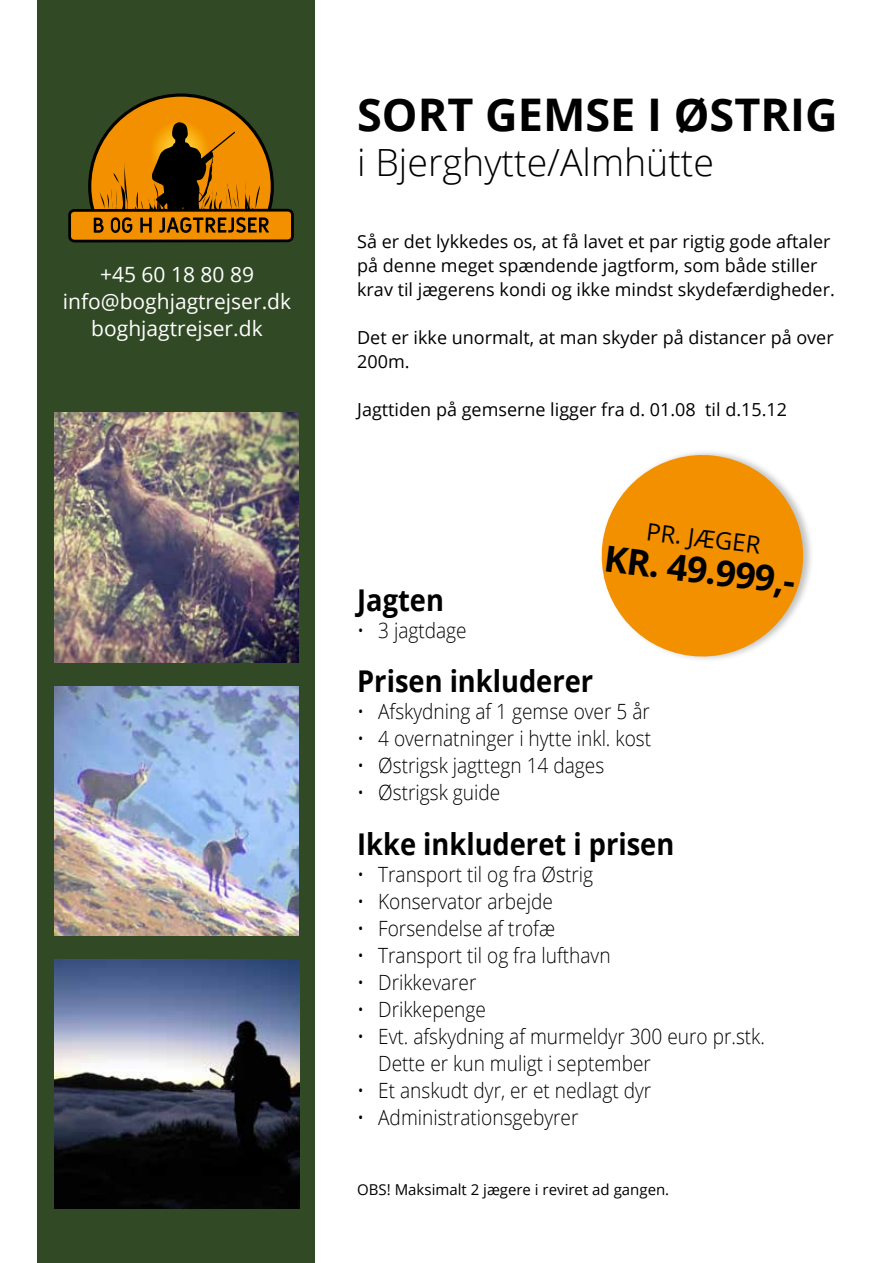
<style>
.page{position:relative;width:893px;height:1263px;background:#fff}
.page>*{position:absolute;margin:0;border:0;box-sizing:border-box;transform-origin:0 0}
.t1{font:700 45px "Open Sans";color:#000}
.t2{font:300 37.5px "Open Sans";color:#000}
.t3{font:700 36px "Open Sans";color:#000}
.t4{font:700 30px "Open Sans";color:#000;scale:.91 1}
.t5{font:24px "Open Sans";color:#000}
.t6{font:300 21px/27px "Open Sans";color:#000;scale:.91 1}
.t7{font:21px/27px "Open Sans";color:#fff;text-align:center}
.t8{font:18px/24px "Open Sans";color:#000}
.t9{font:15px "Open Sans";color:#000}
</style>
<div class="page">
<div style="left:38px;top:0;width:277px;height:1263px;background:#314a25"></div>
<svg style="left:68px;top:93px;width:226px;height:150px"></svg>
<svg style="left:601px;top:452px;width:208px;height:208px;fill:#f39000"></svg>
<img style="left:54px;top:686px;width:245px;height:249px">
<img style="left:54px;top:413px;width:245px;height:249px">
<img style="left:55px;top:960px;width:244px;height:249px">
<p class="t7" style="left:63px;top:261px;width:230px">+45 60 18 80 89 info@boghjagtrejser.dk boghjagtrejser.dk</p>
<h1 class="t1" style="left:357px;top:83px;width:482px">SORT GEMSE I ØSTRIG</h1>
<h2 class="t2" style="left:357px;top:137px;width:358px">i Bjerghytte/Almhütte</h2>
<p class="t8" style="left:357px;top:229px;width:479px">Så er det lykkedes os, at få lavet et par rigtig gode aftaler på denne meget spændende jagtform, som både stiller krav til jægerens kondi og ikke mindst skydefærdigheder.</p>
<p class="t8" style="left:357px;top:325px;width:478px">Det er ikke unormalt, at man skyder på distancer på over<br>200m.</p>
<p class="t8" style="left:357px;top:397px;width:431px">Jagttiden på gemserne ligger fra d. 01.08 til d.15.12</p>
<p class="t5" style="left:649px;top:515px;width:116px;rotate:7deg">PR. JÆGER</p>
<h3 class="t3" style="left:607px;top:533px;width:194px;rotate:7deg">KR. 49.999,-</h3>
<h3 class="t4" style="left:357px;top:579px;width:97px">Jagten</h3>
<p class="t6" style="left:357px;top:616px;width:122px">• 3 jagtdage</p>
<h3 class="t4" style="left:357px;top:660px;width:261px">Prisen inkluderer</h3>
<p class="t6" style="left:357px;top:698px;width:323px">• Afskydning af 1 gemse over 5 år</p>
<p class="t6" style="left:357px;top:725px;width:325px">• 4 overnatninger i hytte inkl. kost</p>
<p class="t6" style="left:357px;top:752px;width:273px">• Østrigsk jagttegn 14 dages</p>
<p class="t6" style="left:357px;top:779px;width:159px">• Østrigsk guide</p>
<h3 class="t4" style="left:357px;top:823px;width:350px">Ikke inkluderet i prisen</h3>
<p class="t6" style="left:357px;top:860px;width:261px">• Transport til og fra Østrig</p>
<p class="t6" style="left:357px;top:887px;width:217px">• Konservator arbejde</p>
<p class="t6" style="left:357px;top:914px;width:219px">• Forsendelse af trofæ</p>
<p class="t6" style="left:357px;top:941px;width:280px">• Transport til og fra lufthavn</p>
<p class="t6" style="left:357px;top:968px;width:133px">• Drikkevarer</p>
<p class="t6" style="left:357px;top:995px;width:143px">• Drikkepenge</p>
<p class="t6" style="left:378px;top:1022px;width:427px;text-indent:-21px">• Evt. afskydning af murmeldyr 300 euro pr.stk.<br>Dette er kun muligt i september</p>
<p class="t6" style="left:357px;top:1076px;width:325px">• Et anskudt dyr, er et nedlagt dyr</p>
<p class="t6" style="left:357px;top:1103px;width:245px">• Administrationsgebyrer</p>
<p class="t9" style="left:357px;top:1180px;width:314px">OBS! Maksimalt 2 jægere i reviret ad gangen.</p>
</div>
